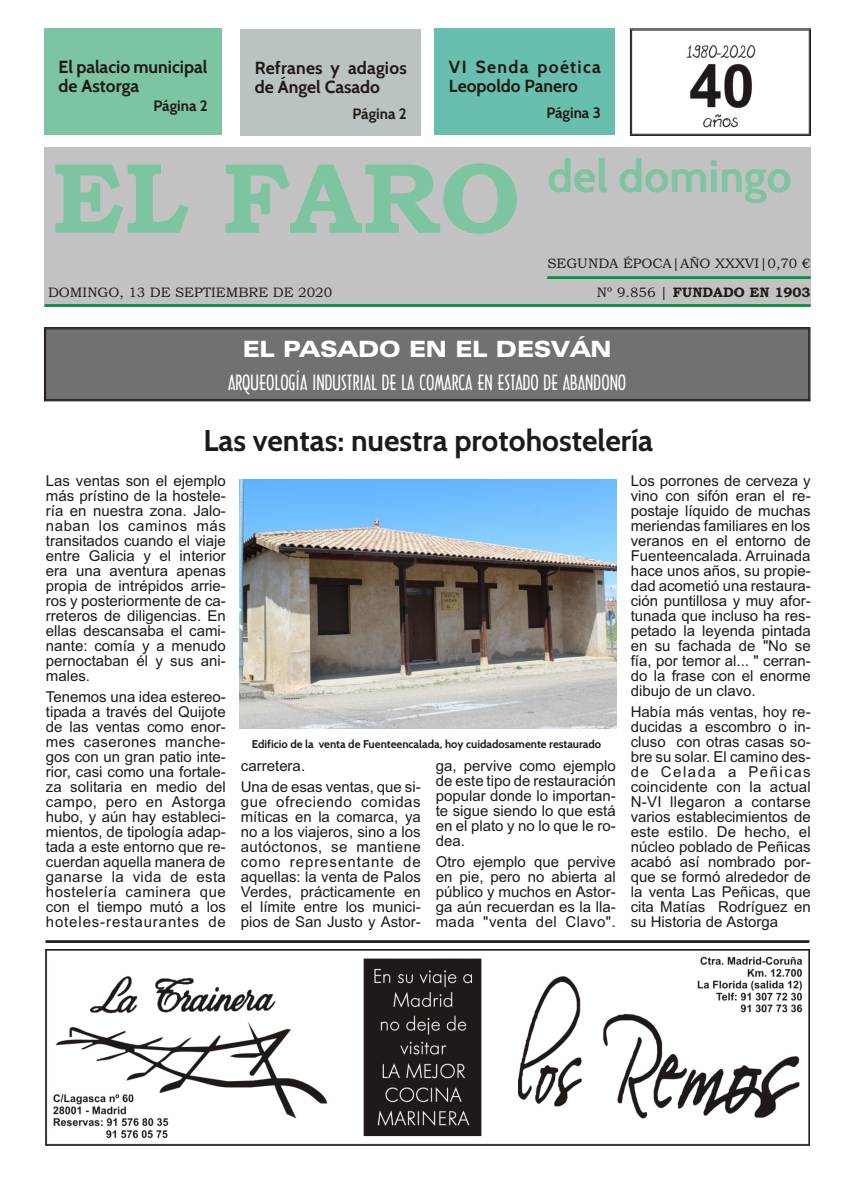
<style>
.page{position:relative;width:855px;height:1181px;background:#fff}
.page>*{position:absolute;margin:0;border:0;box-sizing:border-box;transform-origin:0 0}
.t1{font:100px "Bookman Old Style";color:#7dc4a1}
.t2{font:700 45px "Cabin";color:#7dc4a1}
.t3{font:700 30px "Cabin";color:#1f1a17}
.t4{font:22.5px "Zurich Blk Ex BT";color:#fff}
.t5{font:20px "Architecture";color:#fff}
.t6{font:700 17.5px/18.8px "Cabin";color:#1f1a17}
.t7{font:700 17.5px/18.8px "Cabin";letter-spacing:.035em;color:#1f1a17}
.t8{font:15px/15px "Arial";color:#1f1a17;text-align:justify}
.t9{font:700 15px "Cabin";letter-spacing:-.005em;color:#1f1a17}
.t10{font:13.75px "Bookman Old Style";color:#1f1a17}
.t11{font:700 11.25px "Cabin";letter-spacing:.005em;color:#1f1a17}
.s1{color:#fff}
</style>
<div class="page">
<div style="left:44px;top:29px;width:178px;height:106px;background:#7dc4a1"></div>
<div style="left:44px;top:147px;width:766px;height:160px;background:#c2c2c2"></div>
<hr style="left:44px;top:304px;width:766px;height:3px;background:#009140">
<div style="left:240px;top:30px;width:181px;height:106px;background:#bac2c2"></div>
<hr style="left:547px;top:276px;width:263px;height:3px;background:#009140">
<img style="left:45px;top:949px;width:763px;height:196px">
<hr style="left:45px;top:940px;width:763px;height:3px;background:#1f1a17">
<div style="left:44px;top:327px;width:765px;height:74px;background:#737070"></div>
<div style="left:44px;top:327px;width:765px;height:74px;border:1px solid #1f1a17"></div>
<div style="left:45px;top:329px;width:763px;height:71px;border:1px solid #1f1a17"></div>
<img style="left:686px;top:45px;width:70px;height:83px">
<div style="left:630px;top:29px;width:180px;height:107px;border:1px solid #1f1a17"></div>
<div style="left:434px;top:28px;width:180px;height:107px;background:#69bfad"></div>
<img style="left:239px;top:480px;width:377px;height:248px">
<p class="t6" style="left:59px;top:58px;width:150px">El pa la cio mu ni ci pal de Astor ga</p>
<p class="t9" style="left:153px;top:96px;width:56px">Pá gi na 2</p>
<p class="t6" style="left:255px;top:59px;width:153px">Re fra nes y ada gios de Ángel Casado</p>
<p class="t9" style="left:352px;top:105px;width:56px">Pá gi na 2</p>
<p class="t7" style="left:448px;top:57px;width:153px">VI Sen da poé ti ca<br>Leo pol do Pa ne ro</p>
<p class="t9" style="left:546px;top:103px;width:56px">Pá gi na 3</p>
<p class="t1" style="left:52px;top:161px;width:470px">EL FARO</p>
<p class="t2" style="left:547px;top:149px;width:300px">del do min go <span class="s1">.e</span></p>
<p class="t10" style="left:547px;top:258px;width:264px">SEGUNDA ÉPOCA|AÑO XXXVI|0,70 €</p>
<p class="t10" style="left:48px;top:287px;width:286px">DOMINGO, 13 DE SEPTIEMBRE DE 2020</p>
<p class="t10" style="left:596px;top:287px;width:215px">Nº 9.856 | FUNDADO EN 1903</p>
<p class="t4" style="left:242px;top:340px;width:370px">EL PASADO EN EL DESVÁN</p>
<p class="t5" style="left:228px;top:373px;width:399px">ARQUEOLOGÍA INDUSTRIAL DE LA COMARCA EN ESTADO DE ABANDONO</p>
<p class="t3" style="left:203px;top:422px;width:451px">Las ventas: nuestra protohostelería</p>
<p class="t8" style="left:46px;top:474px;width:181px">Las ven tas son el ejem plo más prís ti no de la hos te le - ría en nues tra zona. Ja lo - na ban los ca mi nos más tran si ta dos cuan do el via je en tre Ga li cia y el in te rior era una aven tu ra ape nas pro pia de in tré pi dos arrie - ros y pos te rior men te de ca - rre te ros de di li gen cias. En ellas des can sa ba el ca mi - nan te: co mía y a me nu do per noc ta ban él y sus ani - ma les.</p>
<p class="t8" style="left:46px;top:691px;width:181px">Te ne mos una idea es te reo - ti pa da a tra vés del Qui jo te de las ven tas como enor - mes ca se ro nes man che - gos con un gran pa tio in te - rior, casi como una for ta le - za so li ta ria en me dio del cam po, pero en Astor ga hubo, y aún hay es ta ble ci - mien tos, de ti po lo gía adap - ta da a este entorno que re - cuer dan aque lla ma ne ra de ga nar se la vida de esta hos te le ría ca mi ne ra que con el tiem po mutó a los ho te les-res tau ran tes de</p>
<p class="t8" style="left:630px;top:474px;width:181px">Los po rro nes de cer ve za y vino con si fón eran el re - pos ta je lí qui do de mu chas me rien das fa mi lia res en los ve ra nos en el en tor no de Fuen teen ca la da. Arrui na da hace unos años, su pro pie - dad aco me tió una res tau ra - ción pun ti llo sa y muy afor - tu na da que in clu so ha res - pe ta do la le yen da pin ta da en su fa cha da de "No se fía, por te mor al... " ce rran - do la fra se con el enor me di bu jo de un cla vo.</p>
<p class="t8" style="left:630px;top:706px;width:181px">Ha bía más ven tas, hoy re - du ci das a es com bro o in - clu so con otras ca sas so - bre su so lar. El ca mi no des - de Ce la da a Pe ñi cas coin ci den te con la actual N-VI lle ga ron a con tar se va rios es ta ble ci mien tos de este es ti lo. De he cho, el núcleo po bla do de Pe ñi cas aca bó así nom bra do por - que se for mó al re de dor de la ven ta Las Pe ñi cas, que cita Ma tías Ro drí guez en su His to ria de Astorga</p>
<p class="t11" style="left:252px;top:736px;width:351px">Edi fi cio de la ven ta de Fuen teen ca la da, hoy cui da do sa men te restaurado</p>
<p class="t8" style="left:435px;top:759px;width:181px">ga, per vi ve como ejem plo de este tipo de res tau ra ción po pu lar don de lo im por tan - te si gue sien do lo que está en el pla to y no lo que le ro - dea.</p>
<p class="t8" style="left:435px;top:855px;width:181px">Otro ejem plo que per vi ve en pie, pero no abier ta al público y mu chos en Astor - ga aún re cuer dan es la lla - ma da "ven ta del Cla vo".</p>
<p class="t8" style="left:241px;top:756px;width:181px;line-height:21.2px">ca rre te ra.<br>Una de esas ven tas, que si -</p>
<p class="t8" style="left:241px;top:795px;width:181px">gue ofre cien do co mi das mí ti cas en la co mar ca, ya no a los via je ros, sino a los au tóc to nos, se man tie ne como re pre sen tan te de aque llas: la ven ta de Pa los Ver des, prác ti ca men te en el lí mi te en tre los mu ni ci - pios de San Jus to y Astor-</p>
</div>
